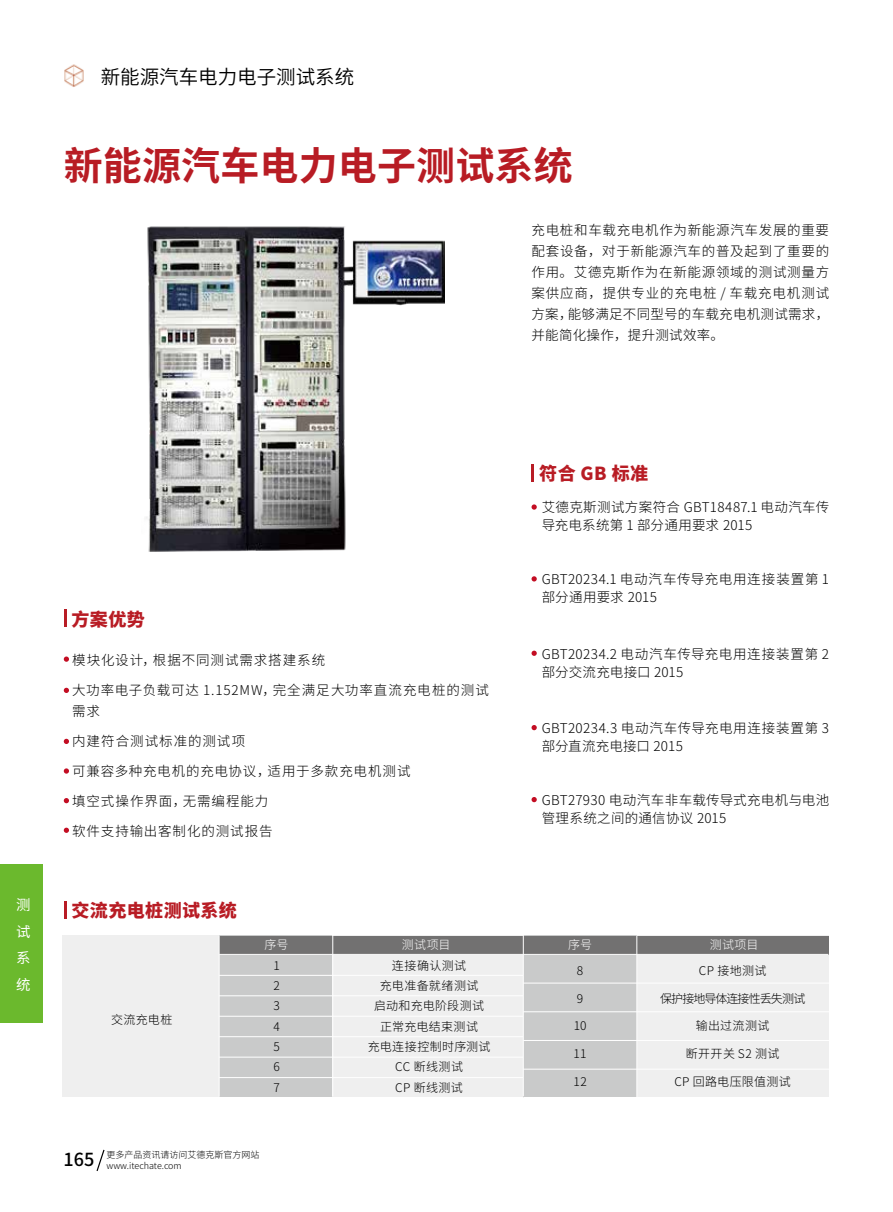
<style>
.page{position:relative;width:893px;height:1212px;background:#fff}
.page>*{position:absolute;margin:0;border:0;box-sizing:border-box;transform-origin:0 0}
.t1{font:700 39px "Source Han Sans CN";letter-spacing:.005em;color:#b81c24}
.t2{font:19.5px "Source Han Sans CN";color:#000}
.t3{font:800 18px "Source Han Sans CN";letter-spacing:.025em;color:#b81c24}
.t4{font:500 18px "Source Han Sans CN";color:#000}
.t5{font:14.4px/26.5px "Source Han Sans CN";color:#fff;text-align:justify}
.t6{font:300 13.5px/21px "Source Han Sans CN";letter-spacing:.04em;color:#000}
.t7{font:300 13.5px/21px "Source Han Sans CN";letter-spacing:.07em;color:#000}
.t8{font:300 13.5px/18px "Source Han Sans CN";letter-spacing:.02em;color:#000}
.t9{font:300 13.5px "Source Han Sans CN";letter-spacing:.06em;color:#000}
.t10{font:300 13.5px "Source Han Sans CN";letter-spacing:.065em;color:#000}
.t11{font:300 12px/20.4px "Source Han Sans CN";letter-spacing:.03em;color:#000;text-align:justify}
.t12{font:300 12px "Source Han Sans CN";letter-spacing:-.07em;color:#000}
.t13{font:300 12px "Source Han Sans CN";letter-spacing:.02em;color:#fff}
.t14{font:300 9px/10.8px "Source Han Sans CN";color:#000}
</style>
<div class="page">
<img style="left:64px;top:64px;width:20px;height:23px">
<svg style="left:96px;top:1149px;width:9px;height:22px"></svg>
<svg style="left:64px;top:610px;width:2px;height:17px"></svg>
<svg style="left:64px;top:901px;width:2px;height:17px"></svg>
<hr style="left:531px;top:464px;width:3px;height:18px;background:#b81c25">
<img style="left:146px;top:226px;width:298px;height:326px">
<svg style="left:64px;top:656px;width:5px;height:6px"></svg>
<svg style="left:64px;top:688px;width:5px;height:5px"></svg>
<svg style="left:64px;top:828px;width:5px;height:5px"></svg>
<svg style="left:64px;top:739px;width:5px;height:5px"></svg>
<svg style="left:64px;top:768px;width:5px;height:6px"></svg>
<svg style="left:64px;top:798px;width:5px;height:5px"></svg>
<svg style="left:531px;top:504px;width:6px;height:6px"></svg>
<svg style="left:531px;top:576px;width:6px;height:5px"></svg>
<svg style="left:531px;top:651px;width:6px;height:5px"></svg>
<svg style="left:531px;top:725px;width:6px;height:5px"></svg>
<svg style="left:531px;top:797px;width:6px;height:5px"></svg>
<div style="left:62px;top:936px;width:158px;height:161px;background:#efefef"></div>
<div style="left:219px;top:935px;width:114px;height:162px;background:#c9caca"></div>
<div style="left:333px;top:935px;width:191px;height:162px;background:#efefef"></div>
<div style="left:333px;top:935px;width:191px;height:19px;background:#727171"></div>
<div style="left:219px;top:935px;width:113px;height:19px;background:#727171"></div>
<hr style="left:219px;top:936px;width:1px;height:161px;background:#fff">
<hr style="left:332px;top:934px;width:1px;height:162px;background:#fff">
<hr style="left:219px;top:975px;width:307px;height:1px;background:#fff">
<hr style="left:219px;top:995px;width:307px;height:1px;background:#fff">
<hr style="left:219px;top:1016px;width:307px;height:1px;background:#fff">
<hr style="left:219px;top:1036px;width:307px;height:1px;background:#fff">
<hr style="left:219px;top:1057px;width:307px;height:1px;background:#fff">
<hr style="left:219px;top:1077px;width:307px;height:1px;background:#fff">
<div style="left:524px;top:935px;width:113px;height:162px;background:#c9caca"></div>
<div style="left:637px;top:935px;width:191px;height:162px;background:#efefef"></div>
<div style="left:637px;top:935px;width:191px;height:19px;background:#727171"></div>
<div style="left:523px;top:935px;width:113px;height:19px;background:#727171"></div>
<hr style="left:636px;top:935px;width:1px;height:162px;background:#fff">
<hr style="left:523px;top:983px;width:307px;height:1px;background:#fff">
<hr style="left:523px;top:1011px;width:307px;height:1px;background:#fff">
<hr style="left:523px;top:1040px;width:307px;height:1px;background:#fff">
<hr style="left:523px;top:1069px;width:307px;height:1px;background:#fff">
<hr style="left:523px;top:934px;width:1px;height:162px;background:#fff">
<hr style="left:219px;top:954px;width:609px;height:1px;background:#fff">
<div style="left:0;top:864px;width:42px;height:159px;background:#6bb92d"></div>
<h2 class="t2" style="left:101px;top:66px;width:255px">新能源汽车电力电子测试系统</h2>
<h1 class="t1" style="left:64px;top:143px;width:510px">新能源汽车电力电子测试系统</h1>
<p class="t6" style="left:531px;top:220px;width:299px;text-align:justify">充电桩和车载充电机作为新能源汽车发展的重要配套设备，对于新能源汽车的普及起到了重要的作用。艾德克斯作为在新能源领域的测试测量方案供应商，提供专业的充电桩 / 车载充电机测试方案，能够满足不同型号的车载充电机测试需求，并能简化操作，提升测试效率。</p>
<p class="t5" style="left:16px;top:892px;width:15px">测试系统</p>
<h3 class="t3" style="left:539px;top:464px;width:110px">符合 GB 标准</h3>
<p class="t8" style="left:542px;top:498px;width:289px">艾德克斯测试方案符合 GBT18487.1 电动汽车传导充电系统第 1 部分通用要求 2015</p>
<h3 class="t3" style="left:72px;top:609px;width:75px">方案优势</h3>
<p class="t7" style="left:72px;top:650px;width:254px">模块化设计，根据不同测试需求搭建系统</p>
<p class="t7" style="left:72px;top:680px;width:418px">大功率电子负载可达 1.152MW，完全满足大功率直流充电桩的测试需求</p>
<p class="t7" style="left:72px;top:731px;width:174px">内建符合测试标准的测试项</p>
<p class="t9" style="left:72px;top:764px;width:340px">可兼容多种充电机的充电协议，适用于多款充电机测试</p>
<p class="t7" style="left:72px;top:791px;width:198px">填空式操作界面，无需编程能力</p>
<p class="t10" style="left:72px;top:824px;width:202px">软件支持输出客制化的测试报告</p>
<h3 class="t3" style="left:72px;top:900px;width:167px">交流充电桩测试系统</h3>
<p class="t6" style="left:542px;top:570px;width:289px;line-height:18px">GBT20234.1 电动汽车传导充电用连接装置第 1部分通用要求 2015</p>
<p class="t6" style="left:542px;top:645px;width:289px;line-height:18px">GBT20234.2 电动汽车传导充电用连接装置第 2部分交流充电接口 2015</p>
<p class="t6" style="left:542px;top:719px;width:289px;line-height:18px">GBT20234.3 电动汽车传导充电用连接装置第 3部分直流充电接口 2015</p>
<p class="t6" style="left:542px;top:791px;width:289px;line-height:18px">GBT27930 电动汽车非车载传导式充电机与电池管理系统之间的通信协议 2015</p>
<p class="t11" style="left:111px;top:1010px;width:63px">交流充电桩</p>
<p class="t13" style="left:264px;top:937px;width:26px">序号</p>
<p class="t13" style="left:402px;top:937px;width:50px">测试项目</p>
<p class="t13" style="left:568px;top:937px;width:26px">序号</p>
<p class="t13" style="left:710px;top:937px;width:50px">测试项目</p>
<p class="t11" style="left:273px;top:955px;width:8px">1<br>2<br>3<br>4<br>5<br>6<br>7</p>
<p class="t11" style="left:368px;top:955px;width:124px;text-align:center">连接确认测试<br>充电准备就绪测试<br>启动和充电阶段测试正常充电结束测试<br>充电连接控制时序测试<br>CC 断线测试<br>CP 断线测试</p>
<p class="t11" style="left:577px;top:960px;width:8px">8</p>
<p class="t11" style="left:699px;top:960px;width:69px">CP 接地测试</p>
<p class="t12" style="left:660px;top:991px;width:147px">保护接地导体连接性丢失测试</p>
<p class="t11" style="left:696px;top:1016px;width:75px">输出过流测试</p>
<p class="t11" style="left:686px;top:1043px;width:95px">断开开关 S2 测试</p>
<p class="t11" style="left:674px;top:1071px;width:118px">CP 回路电压限值测试</p>
<p class="t11" style="left:577px;top:988px;width:8px">9</p>
<p class="t11" style="left:574px;top:1016px;width:14px">10</p>
<p class="t11" style="left:574px;top:1043px;width:15px">11</p>
<p class="t11" style="left:573px;top:1071px;width:15px">12</p>
<h3 class="t4" style="left:63px;top:1150px;width:32px">165</h3>
<p class="t14" style="left:106px;top:1149px;width:154px">更多产品资讯请访问艾德克斯官方网站www.itechate.com</p>
</div>
